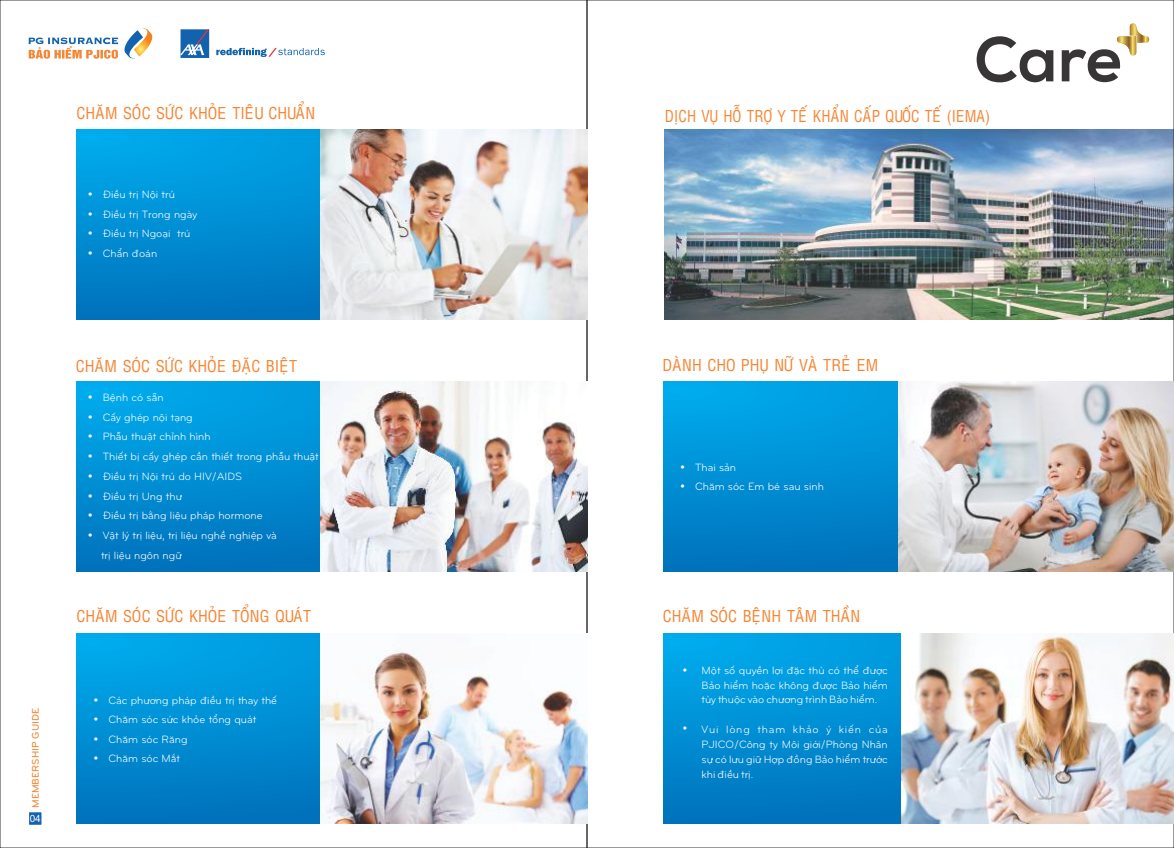
<style>
.page{position:relative;width:1174px;height:848px;background:#fff}
.page>*{position:absolute;margin:0;border:0;box-sizing:border-box;transform-origin:0 0}
.t1{font:16px "VNI Helve Condense";color:#f58635}
.t2{font:16px "VNI Helve Condense";color:#f58635;scale:.94 1}
.t3{font:11px/19.7px "UTM Bryant LG";color:#fff}
.t4{font:10px "UTM Bryant LG Bold";color:#f58635}
.t5{font:10px "Arial";color:#fff}
</style>
<div class="page">
<img style="left:665px;top:130px;width:507px;height:190px">
<svg style="left:180px;top:29px;width:145px;height:29px"></svg>
<svg style="left:28px;top:28px;width:125px;height:31px"></svg>
<svg style="left:976px;top:23px;width:173px;height:59px"></svg>
<div style="left:29px;top:812px;width:12px;height:12px;background:#1262ad;border:1px solid #1262ad"></div>
<div style="left:77px;top:130px;width:510px;height:190px;background:linear-gradient(to bottom,#00a8ea,#0072bb)"></div>
<div style="left:77px;top:382px;width:510px;height:190px;background:linear-gradient(to bottom,#00a9ea,#0072bc)"></div>
<div style="left:77px;top:634px;width:510px;height:189px;background:linear-gradient(to bottom,#00a9eb,#0072bc)"></div>
<div style="left:664px;top:382px;width:510px;height:190px;background:linear-gradient(to bottom,#02aaeb,#0273bc)"></div>
<div style="left:664px;top:634px;width:510px;height:189px;background:linear-gradient(to bottom,#00a9eb,#0072bc)"></div>
<img style="left:901px;top:634px;width:273px;height:189px">
<img style="left:899px;top:382px;width:275px;height:189px">
<img style="left:320px;top:130px;width:267px;height:189px">
<img style="left:320px;top:634px;width:267px;height:189px">
<img style="left:320px;top:382px;width:267px;height:189px">
<svg style="left:89px;top:231px;width:3px;height:4px"></svg>
<svg style="left:94px;top:698px;width:4px;height:3px"></svg>
<svg style="left:94px;top:717px;width:4px;height:4px"></svg>
<svg style="left:94px;top:737px;width:4px;height:3px"></svg>
<svg style="left:94px;top:756px;width:4px;height:4px"></svg>
<svg style="left:681px;top:484px;width:3px;height:4px"></svg>
<svg style="left:89px;top:434px;width:3px;height:4px"></svg>
<svg style="left:89px;top:513px;width:3px;height:4px"></svg>
<h1 class="t1" style="left:77px;top:106px;width:240px">CHAÊM SOÙC SÖÙC KHOÛE TIEÂU CHUAÅN</h1>
<p class="t3" style="left:103px;top:185px;width:96px">Điều trị Nội trú<br>Điều trị Trong ngày<br>Điều trị Ngoại trú<br>Chẩn đoán</p>
<p class="t4" style="left:32px;top:807px;width:101px;rotate:-90deg">MEMBERSHIP GUIDE</p>
<p class="t5" style="left:30px;top:814px;width:13px">04</p>
<h1 class="t1" style="left:76px;top:359px;width:223px">CHAÊM SOÙC SÖÙC KHOÛE ÑAËC BIEÄT</h1>
<p class="t3" style="left:101px;top:388px;width:219px">Bệnh có sẵn<br>Cấy ghép nội tạng<br>Phẫu thuật chỉnh hình<br>Thiết bị cấy ghép cần thiết trong phẫu thuật<br>Điều trị Nội trú do HIV/AIDS<br>Điều trị Ung thư<br>Điều trị bằng liệu pháp hormone<br>Vật lý trị liệu, trị liệu nghề nghiệp và<br>trị liệu ngôn ngữ</p>
<h1 class="t1" style="left:76px;top:610px;width:236px">CHAÊM SOÙC SÖÙC KHOÛE TOÅNG QUAÙT</h1>
<p class="t3" style="left:108px;top:691px;width:170px">Các phương pháp điều trị thay thế<br>Chăm sóc sức khỏe tổng quát<br>Chăm sóc Răng<br>Chăm sóc Mắt</p>
<h1 class="t2" style="left:665px;top:110px;width:347px">DÒCH VUÏ HOÃ TRÔÏ Y TEÁ KHAÅN CAÁP QUOÁC TEÁ (IEMA)</h1>
<h1 class="t1" style="left:662px;top:358px;width:217px">DAØNH CHO PHUÏ NÖÕ VAØ TREÛ EM</h1>
<p class="t3" style="left:695px;top:458px;width:130px">Thai sản<br>Chăm sóc Em bé sau sinh</p>
<h1 class="t1" style="left:663px;top:609px;width:199px">CHAÊM SOÙC BEÄNH TAÂM THAÀN</h1>
<p class="t3" style="left:701px;top:663px;width:188px;line-height:14.8px;text-align:justify">Một số quyền lợi đặc thù có thể được Bảo hiểm hoặc không được Bảo hiểm tùy thuộc vào chương trình Bảo hiểm.</p>
<p class="t3" style="left:701px;top:723px;width:188px;line-height:14.8px;text-align:justify">Vui lòng tham khảo ý kiến của PJICO/Công ty Môi giới/Phòng Nhân sự có lưu giữ Hợp đồng Bảo hiểm trước khi điều trị.</p>
</div>
